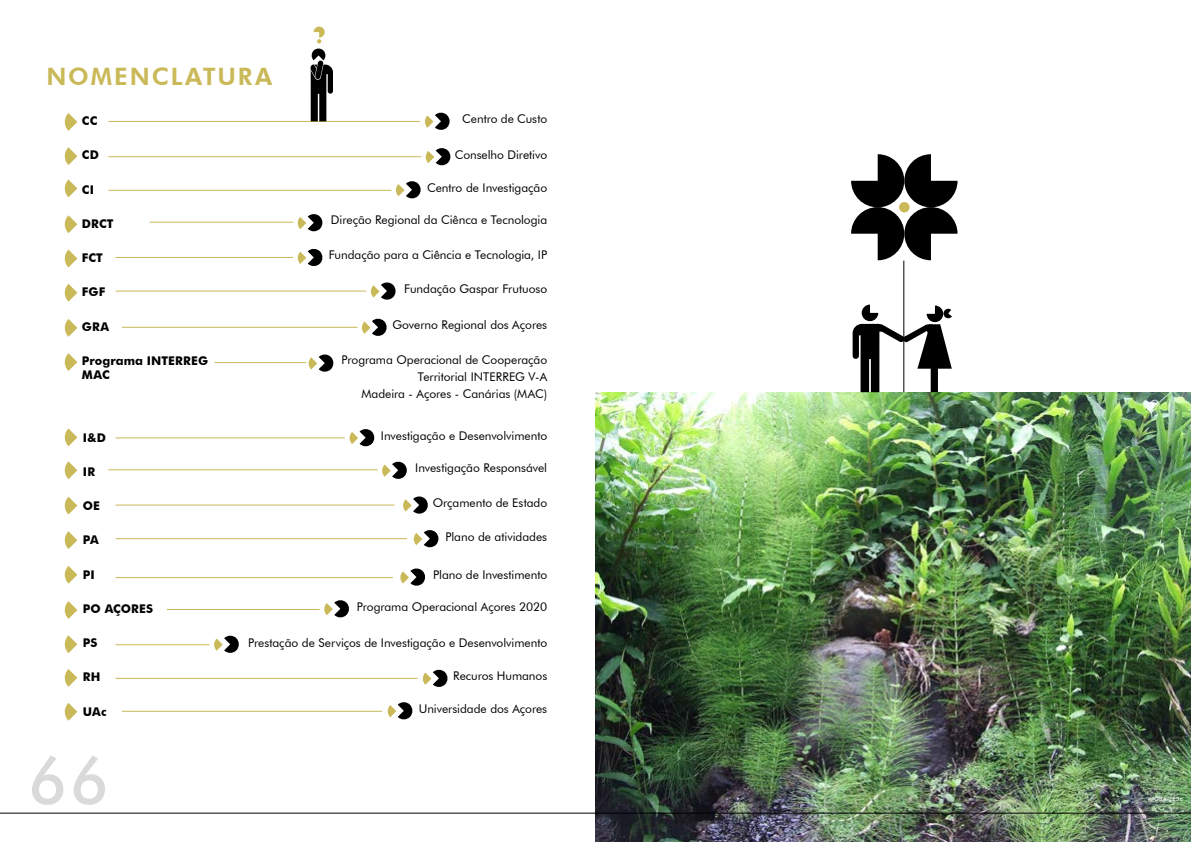
<style>
.page{position:relative;width:1191px;height:842px;background:#fff}
.page>*{position:absolute;margin:0;border:0;box-sizing:border-box;transform-origin:0 0}
.t1{font:500 64.2px "Futura BT";color:#dadada}
.t2{font:800 24px "Futura BT";letter-spacing:.08em;color:#cab958}
.t3{font:12px/17px "Futura BT";letter-spacing:-.005em;color:#000;text-align:right}
.t4{font:700 12px/14.4px "Futura BT";letter-spacing:.01em;color:#000}
.t5{font:500 6px "Futura BT";letter-spacing:.04em;color:#fff}
</style>
<div class="page">
<img style="left:595px;top:392px;width:596px;height:450px">
<hr style="left:0;top:813px;width:1191px;height:1px;background:#000">
<hr style="left:108px;top:121px;width:312px;height:1px;background:#cab958">
<hr style="left:122px;top:327px;width:236px;height:1px;background:#cab958">
<hr style="left:122px;top:711px;width:260px;height:1px;background:#cab958">
<hr style="left:150px;top:222px;width:143px;height:1px;background:#cab958">
<hr style="left:108px;top:469px;width:270px;height:1px;background:#cab958">
<hr style="left:167px;top:609px;width:153px;height:1px;background:#cab958">
<hr style="left:108px;top:156px;width:313px;height:1px;background:#cab958">
<hr style="left:214px;top:362px;width:92px;height:1px;background:#cab958">
<hr style="left:116px;top:257px;width:177px;height:1px;background:#cab958">
<hr style="left:116px;top:505px;width:278px;height:1px;background:#cab958">
<hr style="left:116px;top:644px;width:93px;height:1px;background:#cab958">
<hr style="left:108px;top:190px;width:283px;height:1px;background:#cab958">
<hr style="left:116px;top:437px;width:229px;height:1px;background:#cab958">
<hr style="left:116px;top:577px;width:277px;height:1px;background:#cab958">
<hr style="left:116px;top:291px;width:250px;height:1px;background:#cab958">
<hr style="left:116px;top:538px;width:291px;height:1px;background:#cab958">
<hr style="left:116px;top:678px;width:302px;height:1px;background:#cab958">
<svg style="left:65px;top:113px;width:12px;height:18px"></svg>
<svg style="left:65px;top:215px;width:12px;height:18px"></svg>
<svg style="left:65px;top:319px;width:12px;height:18px"></svg>
<svg style="left:65px;top:179px;width:12px;height:18px"></svg>
<svg style="left:65px;top:284px;width:12px;height:18px"></svg>
<svg style="left:65px;top:428px;width:12px;height:18px"></svg>
<svg style="left:65px;top:461px;width:12px;height:18px"></svg>
<svg style="left:65px;top:497px;width:12px;height:17px"></svg>
<svg style="left:65px;top:531px;width:12px;height:18px"></svg>
<svg style="left:65px;top:566px;width:12px;height:18px"></svg>
<svg style="left:65px;top:601px;width:12px;height:18px"></svg>
<svg style="left:65px;top:635px;width:12px;height:18px"></svg>
<svg style="left:65px;top:669px;width:12px;height:18px"></svg>
<svg style="left:65px;top:703px;width:12px;height:18px"></svg>
<svg style="left:65px;top:147px;width:12px;height:18px"></svg>
<svg style="left:65px;top:250px;width:12px;height:17px"></svg>
<svg style="left:65px;top:353px;width:12px;height:18px"></svg>
<svg style="left:425px;top:112px;width:25px;height:18px"></svg>
<svg style="left:426px;top:148px;width:25px;height:18px"></svg>
<svg style="left:396px;top:181px;width:25px;height:18px"></svg>
<svg style="left:298px;top:214px;width:25px;height:18px"></svg>
<svg style="left:298px;top:249px;width:25px;height:17px"></svg>
<svg style="left:371px;top:282px;width:25px;height:18px"></svg>
<svg style="left:362px;top:318px;width:25px;height:18px"></svg>
<svg style="left:309px;top:354px;width:25px;height:18px"></svg>
<svg style="left:349px;top:429px;width:26px;height:18px"></svg>
<svg style="left:382px;top:461px;width:25px;height:18px"></svg>
<svg style="left:403px;top:496px;width:25px;height:18px"></svg>
<svg style="left:414px;top:530px;width:25px;height:18px"></svg>
<svg style="left:400px;top:568px;width:25px;height:18px"></svg>
<svg style="left:324px;top:600px;width:25px;height:18px"></svg>
<svg style="left:214px;top:635px;width:25px;height:18px"></svg>
<svg style="left:423px;top:669px;width:25px;height:18px"></svg>
<svg style="left:388px;top:702px;width:25px;height:18px"></svg>
<hr style="left:903px;top:261px;width:1px;height:131px;background:#000">
<svg style="left:851px;top:154px;width:106px;height:106px"></svg>
<div style="left:899px;top:202px;width:10px;height:10px;background:#cab958;border-radius:50%"></div>
<svg style="left:852px;top:305px;width:100px;height:87px"></svg>
<svg style="left:310px;top:27px;width:23px;height:94px"></svg>
<h2 class="t2" style="left:46px;top:62px;width:227px">NOMENCLATURA</h2>
<p class="t4" style="left:82px;top:114px;width:17px">CC</p>
<p class="t4" style="left:82px;top:148px;width:19px">CD</p>
<p class="t4" style="left:82px;top:182px;width:14px">CI</p>
<p class="t4" style="left:82px;top:216px;width:33px">DRCT</p>
<p class="t4" style="left:82px;top:251px;width:22px">FCT</p>
<p class="t4" style="left:82px;top:285px;width:25px">FGF</p>
<p class="t4" style="left:82px;top:319px;width:29px">GRA</p>
<p class="t4" style="left:82px;top:353px;width:128px">Programa INTERREG<br>MAC</p>
<p class="t3" style="left:462px;top:110px;width:86px">Centro de Custo</p>
<p class="t3" style="left:455px;top:146px;width:94px">Conselho Diretivo</p>
<p class="t3" style="left:427px;top:179px;width:122px">Centro de Investigação</p>
<p class="t3" style="left:331px;top:211px;width:218px">Direção Regional da Ciênca e Tecnologia</p>
<p class="t3" style="left:329px;top:246px;width:220px">Fundação para a Ciência e Tecnologia, IP</p>
<p class="t3" style="left:404px;top:280px;width:145px">Fundação Gaspar Frutuoso</p>
<p class="t3" style="left:392px;top:316px;width:156px">Governo Regional dos Açores</p>
<p class="t3" style="left:341px;top:352px;width:207px">Programa Operacional de Cooperação<br>Territorial INTERREG V-A<br>Madeira - Açores - Canárias (MAC)</p>
<p class="t4" style="left:83px;top:430px;width:25px">I&amp;D</p>
<p class="t4" style="left:83px;top:464px;width:14px">IR</p>
<p class="t4" style="left:83px;top:498px;width:19px">OE</p>
<p class="t4" style="left:83px;top:533px;width:17px">PA</p>
<p class="t4" style="left:83px;top:567px;width:13px">PI</p>
<p class="t4" style="left:83px;top:601px;width:72px">PO AÇORES</p>
<p class="t4" style="left:83px;top:635px;width:16px">PS</p>
<p class="t4" style="left:83px;top:670px;width:19px">RH</p>
<p class="t4" style="left:83px;top:704px;width:25px">UAc</p>
<h1 class="t1" style="left:28px;top:742px;width:82px">66</h1>
<p class="t3" style="left:381px;top:427px;width:168px">Investigação e Desenvolvimento</p>
<p class="t3" style="left:415px;top:459px;width:133px">Investigação Responsável</p>
<p class="t3" style="left:433px;top:494px;width:116px">Orçamento de Estado</p>
<p class="t3" style="left:445px;top:528px;width:103px">Plano de atividades</p>
<p class="t3" style="left:433px;top:567px;width:115px">Plano de Investimento</p>
<p class="t3" style="left:357px;top:598px;width:192px">Programa Operacional Açores 2020</p>
<p class="t3" style="left:248px;top:634px;width:301px">Prestação de Serviços de Investigação e Desenvolvimento</p>
<p class="t3" style="left:453px;top:667px;width:95px">Recuros Humanos</p>
<p class="t3" style="left:419px;top:700px;width:130px">Universidade dos Açores</p>
<p class="t5" style="left:1147px;top:795px;width:36px">@GBA-cE3c</p>
</div>
